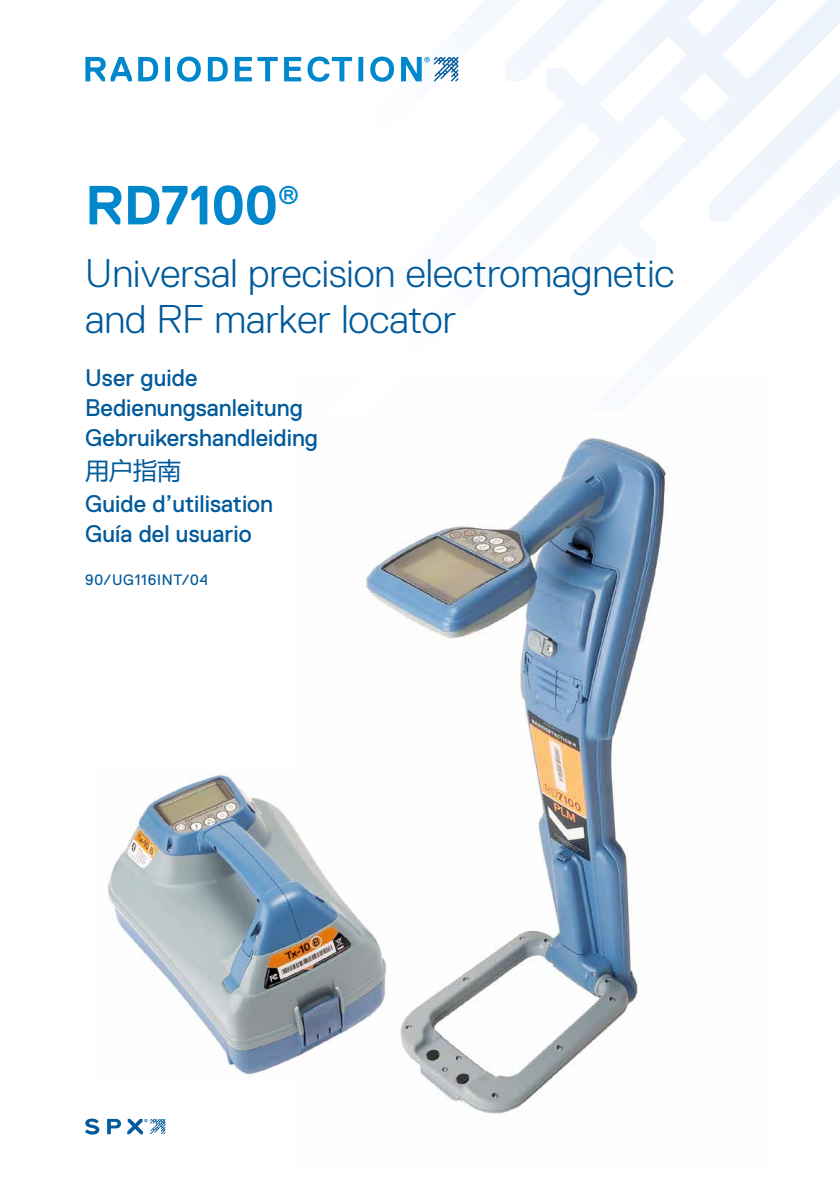
<style>
.page{position:relative;width:840px;height:1191px;background:#fff}
.page>*{position:absolute;margin:0;border:0;box-sizing:border-box;transform-origin:0 0}
.t1{font:700 55px "Replica Std";color:#0087cc}
.t2{font:300 40px/46px "Replica Std";color:#005a9b}
.t3{font:24px/30px "Replica Std";color:#005a9b}
.t4{font:24px "Microsoft Ya Hei";color:#005a9b}
.t5{font:15px "Replica Std";letter-spacing:.05em;color:#005a9b}
</style>
<div class="page">
<img style="left:362px;top:438px;width:306px;height:676px">
<svg style="left:704px;top:259px;width:70px;height:58px"></svg>
<svg style="left:85px;top:57px;width:47px;height:24px"></svg>
<svg style="left:138px;top:57px;width:20px;height:24px"></svg>
<svg style="left:165px;top:57px;width:5px;height:24px"></svg>
<svg style="left:177px;top:57px;width:24px;height:25px"></svg>
<svg style="left:208px;top:57px;width:20px;height:24px"></svg>
<svg style="left:234px;top:57px;width:43px;height:24px"></svg>
<svg style="left:284px;top:57px;width:17px;height:24px"></svg>
<svg style="left:307px;top:57px;width:45px;height:25px"></svg>
<svg style="left:358px;top:57px;width:5px;height:24px"></svg>
<svg style="left:370px;top:0;width:469px;height:259px"></svg>
<svg style="left:85px;top:1118px;width:14px;height:16px"></svg>
<svg style="left:107px;top:1118px;width:14px;height:16px"></svg>
<svg style="left:127px;top:1118px;width:38px;height:16px"></svg>
<img style="left:108px;top:764px;width:280px;height:317px">
<h1 class="t1" style="left:85px;top:175px;width:216px">RD7100<sup>®</sup></h1>
<h2 class="t2" style="left:85px;top:251px;width:590px">Universal precision electromagnetic and RF marker locator</h2>
<p class="t3" style="left:85px;top:363px;width:234px">User guide<br>Bedienungsanleitung<br>Gebruikershandleiding</p>
<p class="t4" style="left:85px;top:454px;width:97px">用户指南</p>
<p class="t3" style="left:85px;top:489px;width:189px">Guide d’utilisation<br>Guía del usuario</p>
<p class="t5" style="left:85px;top:571px;width:124px">90/UG116INT/04</p>
</div>
